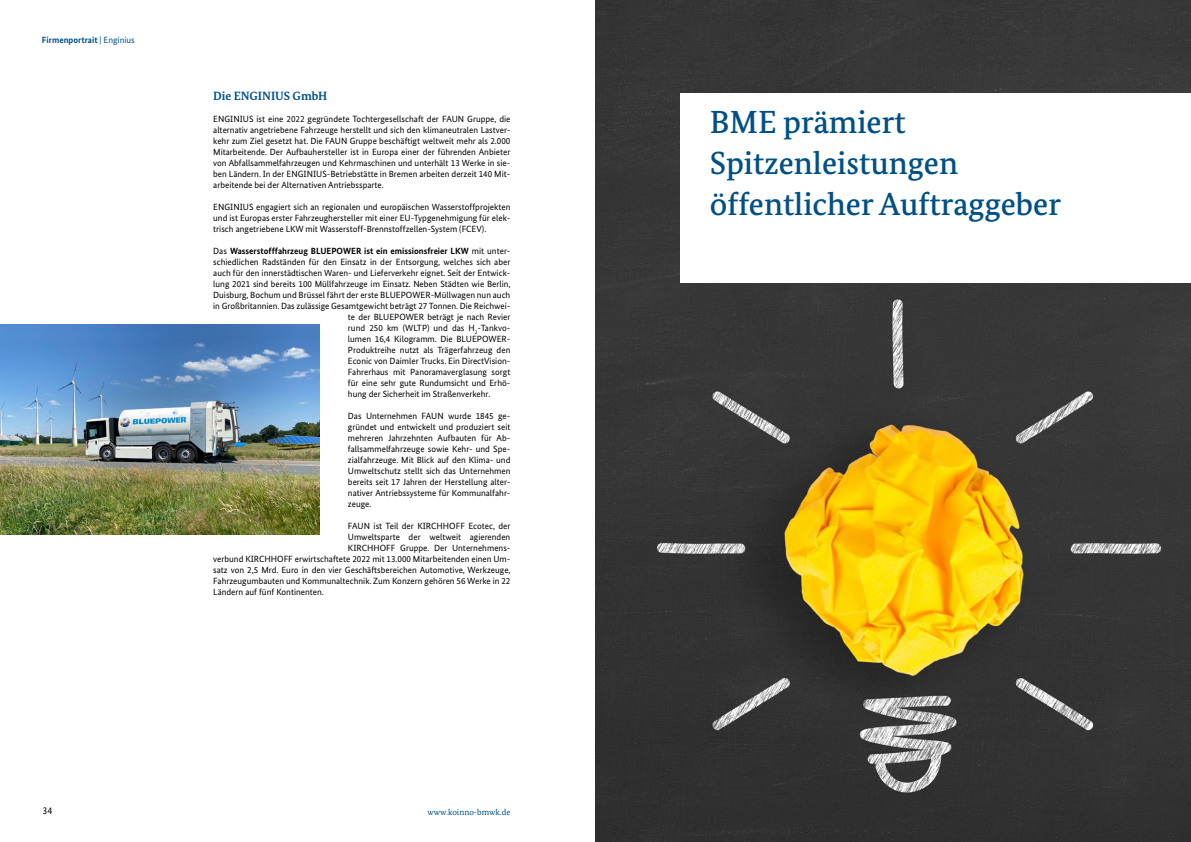
<style>
.page{position:relative;width:1191px;height:842px;background:#fff}
.page>*{position:absolute;margin:0;border:0;box-sizing:border-box;transform-origin:0 0}
.t1{font:500 32px/41px "Bundes Serif";color:#005086}
.t2{font:700 12px "Bundes Serif";color:#005086}
.t3{font:10px "Bundes Sans";color:#000}
.t4{font:9px/11px "Bundes Sans";color:#000;text-align:justify}
.t5{font:700 9px "Bundes Sans";color:#000}
.t6{font:700 9px "Bundes Sans";color:#005086}
.t7{font:8.5px "Bundes Serif";color:#005086}
.s1{font-weight:400}
</style>
<div class="page">
<img style="left:595px;top:0;width:596px;height:842px">
<div style="left:680px;top:93px;width:511px;height:189px;background:#fff"></div>
<img style="left:0;top:324px;width:319px;height:211px">
<p class="t6" style="left:42px;top:34px;width:94px">Firmenportrait <span class="s1">| Enginius</span></p>
<h2 class="t2" style="left:213px;top:88px;width:116px">Die ENGINIUS GmbH</h2>
<p class="t4" style="left:213px;top:113px;width:299px">ENGINIUS ist eine 2022 gegründete Tochtergesellschaft der FAUN Gruppe, die alternativ angetriebene Fahrzeuge herstellt und sich den klimaneutralen Lastver&shy;kehr zum Ziel gesetzt hat. Die FAUN Gruppe beschäftigt weltweit mehr als 2.000<br>Mitarbeitende. Der Aufbauhersteller ist in Europa einer der führenden Anbieter von Abfallsammelfahrzeugen und Kehrmaschinen und unterhält 13 Werke in sie&shy;ben Ländern. In der ENGINIUS-Betriebstätte in Bremen arbeiten derzeit 140 Mit&shy;arbeitende bei der Alternativen Antriebssparte.</p>
<p class="t4" style="left:213px;top:201px;width:299px">ENGINIUS engagiert sich an regionalen und europäischen Wasserstoffprojekten und ist Europas erster Fahrzeughersteller mit einer EU-Typgenehmigung für elek&shy;trisch angetriebene LKW mit Wasserstoff-Brennstoffzellen-System (FCEV).</p>
<p class="t5" style="left:213px;top:245px;width:299px"><span class="s1">Das</span> Wasserstofffahrzeug BLUEPOWER ist ein emissionsfreier LKW <span class="s1">mit unter-</span></p>
<p class="t4" style="left:213px;top:256px;width:299px">schiedlichen Radständen für den Einsatz in der Entsorgung, welches sich aber</p>
<p class="t4" style="left:213px;top:267px;width:299px">auch für den innerstädtischen Waren- und Lieferverkehr eignet. Seit der Entwick-</p>
<p class="t4" style="left:213px;top:278px;width:299px">lung 2021 sind bereits 100 Müllfahrzeuge im Einsatz. Neben Städten wie Berlin,</p>
<p class="t4" style="left:213px;top:289px;width:299px">Duisburg, Bochum und Brüssel fährt der erste BLUEPOWER-Müllwagen nun auch</p>
<p class="t4" style="left:213px;top:300px;width:299px">in Großbritannien. Das zulässige Gesamtgewicht beträgt 27 Tonnen. Die Reichwei-</p>
<p class="t4" style="left:348px;top:311px;width:164px">te der BLUEPOWER beträgt je nach Revier</p>
<p class="t4" style="left:348px;top:322px;width:164px">rund 250 km (WLTP) und das H<sub>2</sub>-Tankvo-</p>
<p class="t4" style="left:348px;top:333px;width:164px">lumen 16,4 Kilogramm. Die BLUEPOWER-</p>
<p class="t4" style="left:348px;top:344px;width:164px">Produktreihe nutzt als Trägerfahrzeug den</p>
<p class="t4" style="left:348px;top:355px;width:164px">Econic von Daimler Trucks. Ein DirectVision-</p>
<p class="t4" style="left:348px;top:366px;width:164px">Fahrerhaus mit Panoramaverglasung sorgt</p>
<p class="t4" style="left:348px;top:377px;width:164px">für eine sehr gute Rundumsicht und Erhö-</p>
<p class="t4" style="left:348px;top:388px;width:144px">hung der Sicherheit im Straßenverkehr.</p>
<p class="t4" style="left:348px;top:410px;width:164px">Das Unternehmen FAUN wurde 1845 ge&shy;gründet und entwickelt und produziert seit mehreren Jahrzehnten Aufbauten für Ab&shy;fallsammelfahrzeuge sowie Kehr- und Spe&shy;zialfahrzeuge. Mit Blick auf den Klima- und Umweltschutz stellt sich das Unternehmen bereits seit 17 Jahren der Herstellung alter&shy;nativer Antriebssysteme für Kommunalfahr&shy;zeuge.</p>
<p class="t4" style="left:348px;top:520px;width:164px">FAUN ist Teil der KIRCHHOFF Ecotec, der</p>
<p class="t4" style="left:348px;top:531px;width:164px">Umweltsparte der weltweit agierenden</p>
<p class="t4" style="left:348px;top:542px;width:164px">KIRCHHOFF Gruppe. Der Unternehmens-</p>
<p class="t4" style="left:213px;top:553px;width:299px">verbund KIRCHHOFF erwirtschaftete 2022 mit 13.000 Mitarbeitenden einen Um-</p>
<p class="t4" style="left:213px;top:564px;width:299px">satz von 2,5 Mrd. Euro in den vier Geschäftsbereichen Automotive, Werkzeuge,</p>
<p class="t4" style="left:213px;top:575px;width:299px">Fahrzeugumbauten und Kommunaltechnik. Zum Konzern gehören 56 Werke in 22</p>
<p class="t4" style="left:213px;top:586px;width:112px">Ländern auf fünf Kontinenten.</p>
<p class="t3" style="left:43px;top:805px;width:11px">34</p>
<p class="t7" style="left:427px;top:807px;width:84px">www.koinno-bmwk.de</p>
<h1 class="t1" style="left:710px;top:101px;width:353px">BME prämiert<br>Spitzenleistungen öffentlicher Auftraggeber</h1>
</div>
